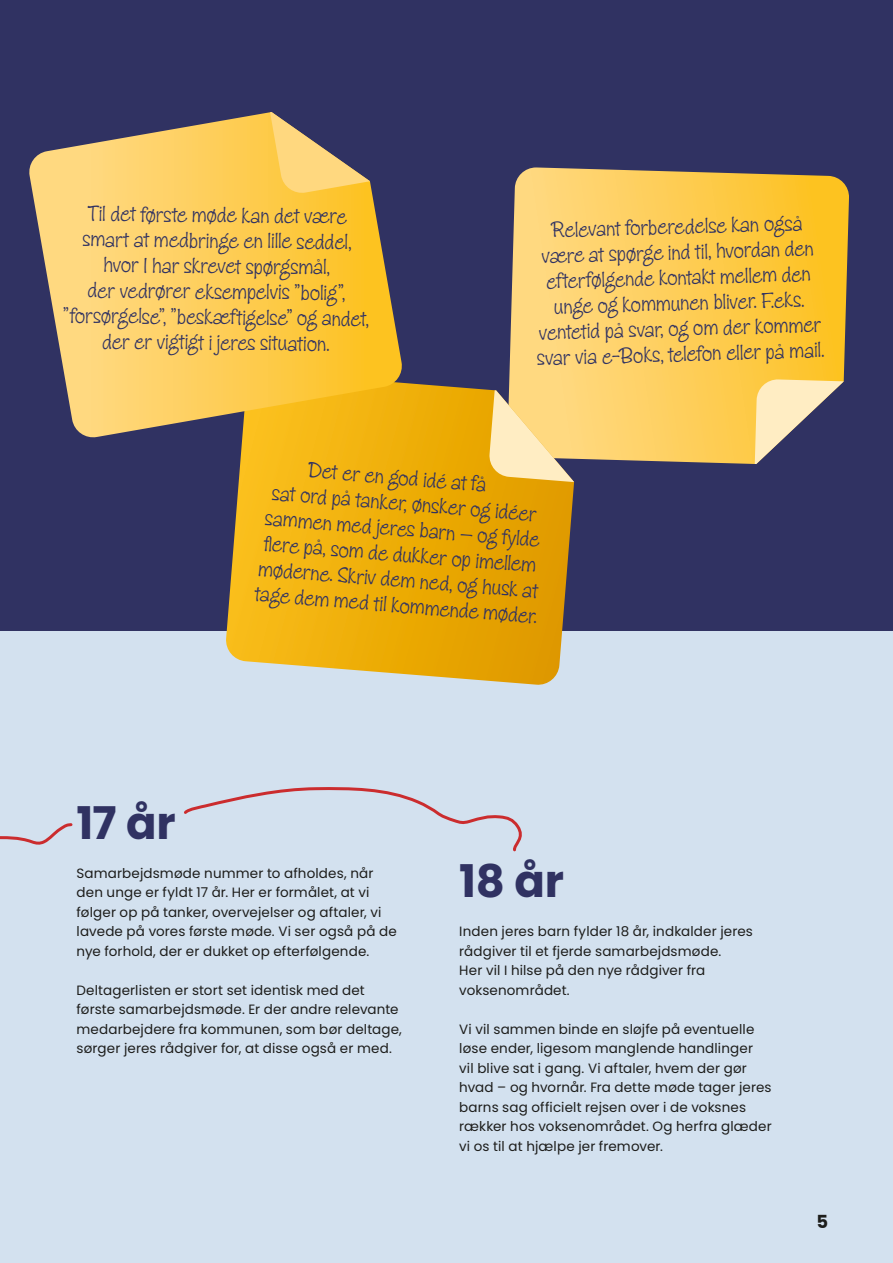
<style>
.page{position:relative;width:893px;height:1263px;background:#fff}
.page>*{position:absolute;margin:0;border:0;box-sizing:border-box;transform-origin:0 0}
.t1{font:700 45px "Poppins";letter-spacing:-.005em;color:#303262}
.FB2{font:22.5px/25.5px "Zipty Do Std";color:#303262;text-align:center}
.t2{font:700 18px "Poppins";color:#1d1d1b}
.B1{font:13.5px/19.5px "Poppins";letter-spacing:.01em;color:#1d1d1b}
</style>
<div class="page">
<div style="left:0;top:0;width:893px;height:631px;background:#303262"></div>
<div style="left:0;top:631px;width:893px;height:632px;background:#d3e1ef"></div>
<svg style="left:184px;top:787px;width:338px;height:65px"></svg>
<svg style="left:0;top:823px;width:73px;height:22px"></svg>
<svg style="left:509px;top:167px;width:340px;height:297px;background:#f5c757"></svg>
<svg style="left:755px;top:379px;width:89px;height:85px"></svg>
<svg style="left:226px;top:372px;width:348px;height:313px;background:#e3aa1b"></svg>
<svg style="left:489px;top:390px;width:85px;height:92px;background:#f4d794"></svg>
<svg style="left:29px;top:112px;width:375px;height:327px"></svg>
<svg style="left:270px;top:112px;width:100px;height:82px"></svg>
<p class="FB2" style="left:65px;top:200px;width:307px;rotate:1deg">Til det første møde kan det være smart at medbringe en lille seddel, hvor I har skrevet spørgsmål,<br>der vedrører eksempelvis ”bolig”, ”forsørgelse”, ”beskæftigelse” og andet, der er vigtigt i jeres situation.</p>
<p class="FB2" style="left:532px;top:219px;width:289px;rotate:-2deg">Relevant forberedelse kan også være at spørge ind til, hvordan den efterfølgende kontakt mellem den unge og kommunen bliver. F.eks. ventetid på svar, og om der kommer svar via e-Boks, telefon eller på mail.</p>
<p class="FB2" style="left:310px;top:457px;width:180px;rotate:5deg">Det er en god idé at få</p>
<p class="FB2" style="left:273px;top:479px;width:267px;rotate:5deg">sat ord på tanker, ønsker og idéer</p>
<p class="FB2" style="left:266px;top:504px;width:277px;rotate:5deg">sammen med jeres barn – og fylde</p>
<p class="FB2" style="left:266px;top:530px;width:274px;rotate:5deg">fl ere på, som de dukker op imellem</p>
<p class="FB2" style="left:260px;top:555px;width:282px;rotate:5deg">møderne. Skriv dem ned, og husk at</p>
<p class="FB2" style="left:256px;top:580px;width:284px;rotate:5deg">tage dem med til kommende møder.</p>
<h1 class="t1" style="left:77px;top:797px;width:101px">17 år</h1>
<p class="B1" style="left:77px;top:863px;width:322px">Samarbejdsmøde nummer to afholdes, når den unge er fyldt 17 år. Her er formålet, at vi følger op på tanker, overvejelser og aftaler, vi lavede på vores første møde. Vi ser også på de nye forhold, der er dukket op efterfølgende.</p>
<p class="B1" style="left:77px;top:980px;width:327px">Deltagerlisten er stort set identisk med det første samarbejdsmøde. Er der andre relevante medarbejdere fra kommunen, som bør deltage, sørger jeres rådgiver for, at disse også er med.</p>
<h1 class="t1" style="left:459px;top:855px;width:106px">18 år</h1>
<p class="B1" style="left:459px;top:922px;width:295px">Inden jeres barn fylder 18 år, indkalder jeres rådgiver til et fjerde samarbejdsmøde.<br>Her vil I hilse på den nye rådgiver fra voksenområdet.</p>
<p class="B1" style="left:459px;top:1019px;width:314px">Vi vil sammen binde en sløjfe på eventuelle løse ender, ligesom manglende handlinger<br>vil blive sat i gang. Vi aftaler, hvem der gør hvad – og hvornår. Fra dette møde tager jeres barns sag officielt rejsen over i de voksnes rækker hos voksenområdet. Og herfra glæder vi os til at hjælpe jer fremover.</p>
<h3 class="t2" style="left:816px;top:1211px;width:13px">5</h3>
</div>
